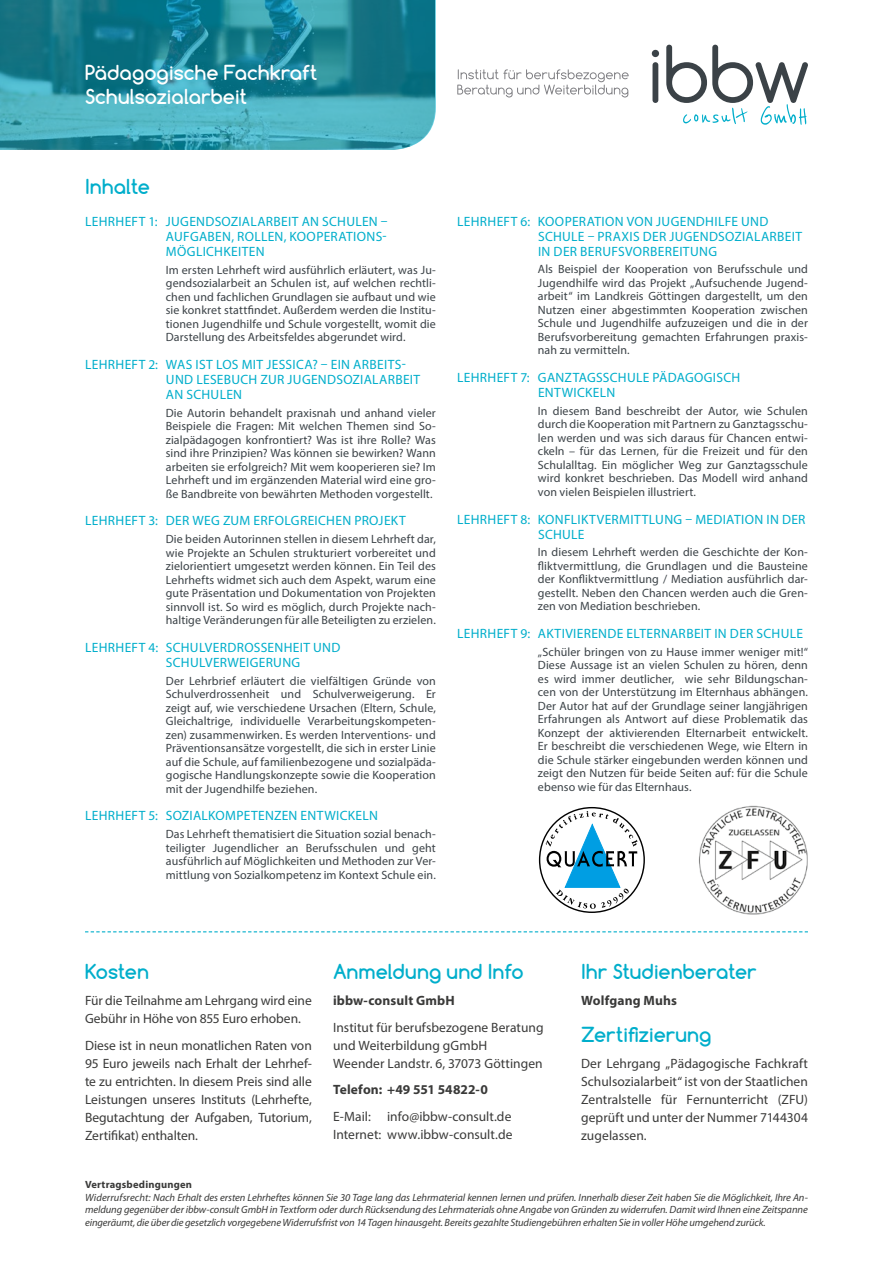
<style>
.page{position:relative;width:893px;height:1263px;background:#fff}
.page>*{position:absolute;margin:0;border:0;box-sizing:border-box;transform-origin:0 0}
.t1{font:700 19.5px "Comfortaa";letter-spacing:.01em;color:#00aecb}
.t2{font:700 19.5px/23.4px "Comfortaa";letter-spacing:.005em;color:#fff}
.t3{font:13.5px/18px "Myriad Pro";color:#3a3a39}
.t4{font:13.5px/15px "Myriad Pro";letter-spacing:.025em;color:#00aecb}
.t5{font:700 13.5px "Myriad Pro";letter-spacing:.01em;color:#3a3a39}
.t6{font:12px/13.5px "Myriad Pro";letter-spacing:.01em;color:#3b4247;text-align:justify}
.t7{font:italic 10.5px/12.6px "Myriad Pro";letter-spacing:-.01em;color:#3a3a39;text-align:justify}
.t8{font:700 10.5px "Myriad Pro";letter-spacing:.02em;color:#3a3a39}
</style>
<div class="page">
<svg style="left:0;top:0;width:436px;height:150px;background:#2b90a0"></svg>
<svg style="left:457px;top:69px;width:172px;height:29px"></svg>
<svg style="left:652px;top:45px;width:156px;height:80px"></svg>
<svg style="left:85px;top:931px;width:723px;height:1px"></svg>
<img style="left:699px;top:805px;width:109px;height:110px">
<svg style="left:546px;top:811px;width:92px;height:98px"></svg>
<h1 class="t2" style="left:85px;top:61px;width:234px">Pädagogische Fachkraft<br>Schulsozialarbeit</h1>
<h1 class="t1" style="left:85px;top:174px;width:66px">Inhalte</h1>
<p class="t4" style="left:166px;top:214px;width:223px;text-align:justify;text-indent:-81px">LEHRHEFT 1: JUGENDSOZIALARBEIT AN SCHULEN – AUFGABEN, ROLLEN, KOOPERATIONS-MÖGLICHKEITEN</p>
<p class="t6" style="left:166px;top:263px;width:272px">Im ersten Lehrheft wird ausführlich erläutert, was Ju&shy;gendsozialarbeit an Schulen ist, auf welchen rechtli&shy;chen und fachlichen Grundlagen sie aufbaut und wie sie konkret stattfindet. Außerdem werden die Institu&shy;tionen Jugendhilfe und Schule vorgestellt, womit die Darstellung des Arbeitsfeldes abgerundet wird.</p>
<p class="t4" style="left:166px;top:357px;width:256px;text-indent:-81px">LEHRHEFT 2: WAS IST LOS MIT JESSICA? – EIN ARBEITS-<br>UND LESEBUCH ZUR JUGENDSOZIALARBEIT<br>AN SCHULEN</p>
<p class="t6" style="left:166px;top:406px;width:272px">Die Autorin behandelt praxisnah und anhand vieler Beispiele die Fragen: Mit welchen Themen sind So&shy;zialpädagogen konfrontiert? Was ist ihre Rolle? Was sind ihre Prinzipien? Was können sie bewirken? Wann arbeiten sie erfolgreich? Mit wem kooperieren sie? Im Lehrheft und im ergänzenden Material wird eine gro&shy;ße Bandbreite von bewährten Methoden vorgestellt.</p>
<p class="t4" style="left:85px;top:513px;width:322px">LEHRHEFT 3: DER WEG ZUM ERFOLGREICHEN PROJEKT</p>
<p class="t6" style="left:166px;top:532px;width:272px">Die beiden Autorinnen stellen in diesem Lehrheft dar, wie Projekte an Schulen strukturiert vorbereitet und zielorientiert umgesetzt werden können. Ein Teil des Lehrhefts widmet sich auch dem Aspekt, warum eine gute Präsentation und Dokumentation von Projekten sinnvoll ist. So wird es möglich, durch Projekte nach&shy;haltige Veränderungen für alle Beteiligten zu erzielen.</p>
<p class="t4" style="left:166px;top:640px;width:176px;text-indent:-81px">LEHRHEFT 4: SCHULVERDROSSENHEIT UND<br>SCHULVERWEIGERUNG</p>
<p class="t6" style="left:166px;top:674px;width:272px">Der Lehrbrief erläutert die vielfältigen Gründe von Schulverdrossenheit und Schulverweigerung. Er zeigt auf, wie verschiedene Ursachen (Eltern, Schule, Gleichaltrige, individuelle Verarbeitungskompeten&shy;zen) zusammenwirken. Es werden Interventions- und Präventionsansätze vorgestellt, die sich in erster Linie auf die Schule, auf familienbezogene und sozialpäda&shy;gogische Handlungskonzepte sowie die Kooperation mit der Jugendhilfe beziehen.</p>
<p class="t4" style="left:85px;top:808px;width:294px">LEHRHEFT 5: SOZIALKOMPETENZEN ENTWICKELN</p>
<p class="t6" style="left:166px;top:827px;width:272px">Das Lehrheft thematisiert die Situation sozial benach&shy;teiligter Jugendlicher an Berufsschulen und geht ausführlich auf Möglichkeiten und Methoden zur Ver&shy;mittlung von Sozialkompetenz im Kontext Schule ein.</p>
<p class="t4" style="left:538px;top:213px;width:266px;text-indent:-81px">LEHRHEFT 6: KOOPERATION VON JUGENDHILFE UND<br>SCHULE – PRAXIS DER JUGENDSOZIALARBEIT<br>IN DER BERUFSVORBEREITUNG</p>
<p class="t6" style="left:538px;top:262px;width:272px">Als Beispiel der Kooperation von Berufsschule und Jugendhilfe wird das Projekt „Aufsuchende Jugend&shy;arbeit“ im Landkreis Göttingen dargestellt, um den Nutzen einer abgestimmten Kooperation zwischen Schule und Jugendhilfe aufzuzeigen und die in der Berufsvorbereitung gemachten Erfahrungen praxis&shy;nah zu vermitteln.</p>
<p class="t4" style="left:538px;top:370px;width:204px;text-indent:-81px">LEHRHEFT 7: GANZTAGSSCHULE PÄDAGOGISCH<br>ENTWICKELN</p>
<p class="t6" style="left:538px;top:404px;width:272px">In diesem Band beschreibt der Autor, wie Schulen durch die Kooperation mit Partnern zu Ganztagsschu&shy;len werden und was sich daraus für Chancen entwi&shy;ckeln – für das Lernen, für die Freizeit und für den Schulalltag. Ein möglicher Weg zur Ganztagsschule wird konkret beschrieben. Das Modell wird anhand von vielen Beispielen illustriert.</p>
<p class="t4" style="left:538px;top:511px;width:269px;text-indent:-81px">LEHRHEFT 8: KONFLIKTVERMITTLUNG – MEDIATION IN DER<br>SCHULE</p>
<p class="t6" style="left:538px;top:545px;width:271px">In diesem Lehrheft werden die Geschichte der Kon&shy;fliktvermittlung, die Grundlagen und die Bausteine der Konfliktvermittlung / Mediation ausführlich dar&shy;gestellt. Neben den Chancen werden auch die Gren&shy;zen von Mediation beschrieben.</p>
<p class="t4" style="left:457px;top:626px;width:347px">LEHRHEFT 9: AKTIVIERENDE ELTERNARBEIT IN DER SCHULE</p>
<p class="t6" style="left:538px;top:645px;width:272px">„Schüler bringen von zu Hause immer weniger mit!“ Diese Aussage ist an vielen Schulen zu hören, denn es wird immer deutlicher, wie sehr Bildungschan&shy;cen von der Unterstützung im Elternhaus abhängen.<br>Der Autor hat auf der Grundlage seiner langjährigen Erfahrungen als Antwort auf diese Problematik das Konzept der aktivierenden Elternarbeit entwickelt.<br>Er beschreibt die verschiedenen Wege, wie Eltern in die Schule stärker eingebunden werden können und zeigt den Nutzen für beide Seiten auf: für die Schule ebenso wie für das Elternhaus.</p>
<h1 class="t1" style="left:85px;top:959px;width:65px">Kosten</h1>
<p class="t3" style="left:85px;top:991px;width:228px">Für die Teilnahme am Lehrgang wird eine<br>Gebühr in Höhe von 855 Euro erhoben.</p>
<p class="t3" style="left:85px;top:1036px;width:228px;text-align:justify">Diese ist in neun monatlichen Raten von 95 Euro jeweils nach Erhalt der Lehrhef&shy;te zu entrichten. In diesem Preis sind alle Leistungen unseres Instituts (Lehrhefte, Begutachtung der Aufgaben, Tutorium, Zertifikat) enthalten.</p>
<h1 class="t1" style="left:333px;top:959px;width:192px">Anmeldung und Info</h1>
<p class="t5" style="left:333px;top:992px;width:123px">ibbw-consult GmbH</p>
<p class="t3" style="left:333px;top:1018px;width:212px">Institut für berufsbezogene Beratung und Weiterbildung gGmbH<br>Weender Landstr. 6, 37073 Göttingen</p>
<p class="t5" style="left:333px;top:1081px;width:156px">Telefon: +49 551 54822-0</p>
<p class="t3" style="left:333px;top:1107px;width:181px">E-Mail: info@ibbw-consult.de<br>Internet: www.ibbw-consult.de</p>
<h1 class="t1" style="left:581px;top:959px;width:177px">Ihr Studienberater</h1>
<p class="t5" style="left:581px;top:992px;width:97px">Wolfgang Muhs</p>
<h1 class="t1" style="left:581px;top:1022px;width:132px">Zertifizierung</h1>
<p class="t3" style="left:581px;top:1054px;width:228px;text-align:justify">Der Lehrgang „Pädagogische Fachkraft Schulsozialarbeit“ ist von der Staatlichen Zentralstelle für Fernunterricht (ZFU) geprüft und unter der Nummer 7144304 zugelassen.</p>
<p class="t8" style="left:85px;top:1177px;width:108px">Vertragsbedingungen</p>
<p class="t7" style="left:85px;top:1190px;width:724px">Widerrufsrecht: Nach Erhalt des ersten Lehrheftes können Sie 30 Tage lang das Lehrmaterial kennen lernen und prüfen. Innerhalb dieser Zeit haben Sie die Möglichkeit, Ihre An&shy;meldung gegenüber der ibbw-consult GmbH in Textform oder durch Rücksendung des Lehrmaterials ohne Angabe von Gründen zu widerrufen. Damit wird Ihnen eine Zeitspanne eingeräumt, die über die gesetzlich vorgegebene Widerrufsfrist von 14 Tagen hinausgeht. Bereits gezahlte Studiengebühren erhalten Sie in voller Höhe umgehend zurück.</p>
</div>
